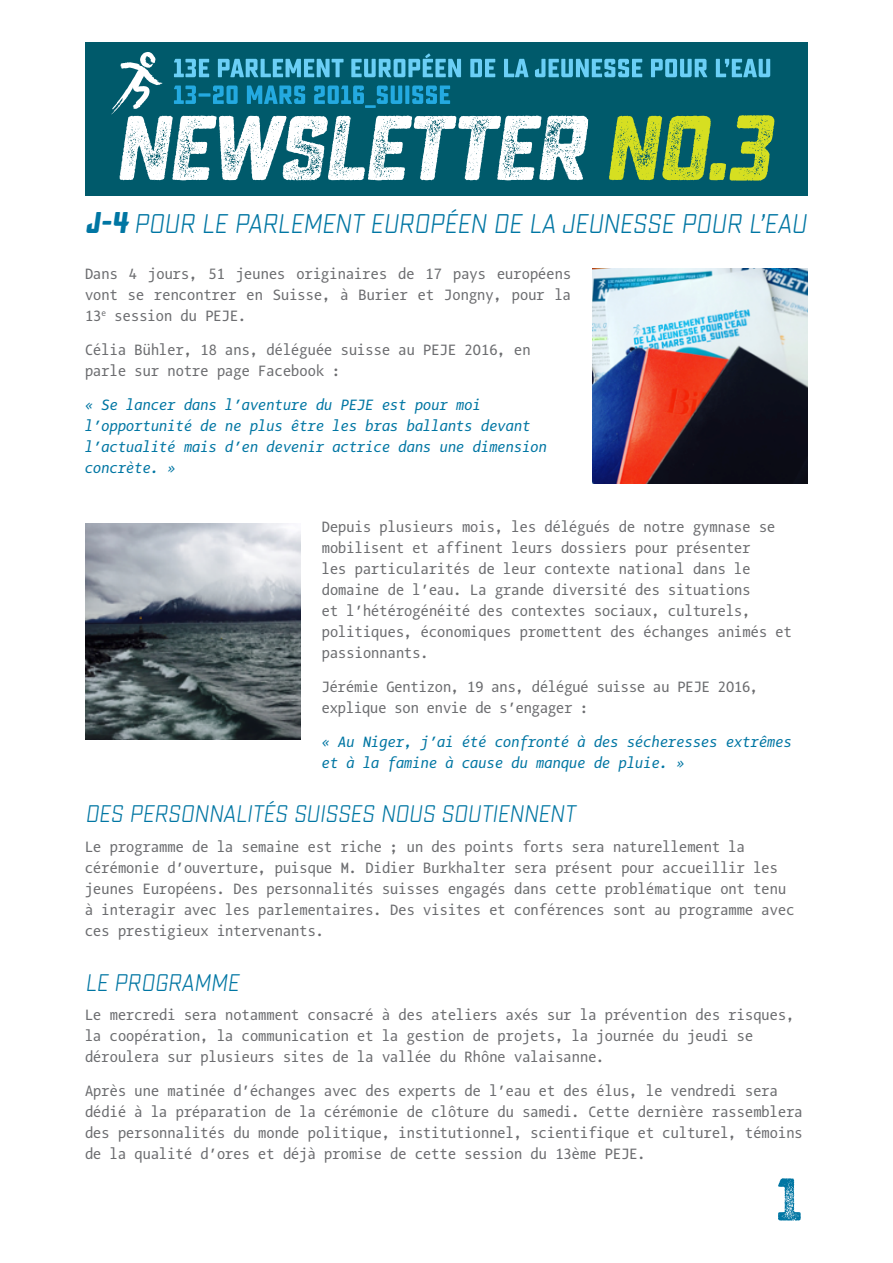
<style>
.page{position:relative;width:893px;height:1263px;background:#fff}
.page>*{position:absolute;margin:0;border:0;box-sizing:border-box;transform-origin:0 0}
.t1{font:93px "Sucrose Slant Bold Two";color:#d6df21}
.numérotation{font:60px "Sucrose Bold Three";color:#0076a3}
.Titre_2{font:27px "Sucrose Slant";letter-spacing:-.01em;color:#0076a3}
.Titre_2-2{font:24px "Sucrose Slant";letter-spacing:-.01em;color:#0076a3}
.Titre_2-3{font:16.5px/21px "Alto Pro Mono Con";color:#6c6d70}
.t2{font:italic 16.5px/21px "Alto Pro Mono Con";color:#0076a3}
.s1{font-weight:700;font-size:30px}
</style>
<div class="page">
<div style="left:85px;top:43px;width:723px;height:153px;background:#005a6b"></div>
<svg style="left:111px;top:52px;width:659px;height:128px"></svg>
<img style="left:592px;top:268px;width:216px;height:216px">
<img style="left:85px;top:524px;width:215px;height:215px">
<h1 class="t1" style="left:725px;top:93px;width:49px">3</h1>
<p class="Titre_2" style="left:85px;top:208px;width:723px"><span class="s1">J-4</span> POUR LE PARLEMENT EUROPÉEN DE LA JEUNESSE POUR L’EAU</p>
<p class="Titre_2-3" style="left:85px;top:263px;width:488px;text-align:justify">Dans 4 jours, 51 jeunes originaires de 17 pays européens vont se rencontrer en Suisse, à Burier et Jongny, pour la 13<sup>e</sup> session du PEJE.</p>
<p class="Titre_2-3" style="left:85px;top:339px;width:447px">Célia Bühler, 18 ans, déléguée suisse au PEJE 2016, en parle sur notre page Facebook :</p>
<p class="t2" style="left:85px;top:394px;width:463px">« Se lancer dans l’aventure du PEJE est pour moi l’opportunité de ne plus être les bras ballants devant l’actualité mais d’en devenir actrice dans une dimension concrète. »</p>
<p class="Titre_2-3" style="left:322px;top:516px;width:472px">Depuis plusieurs mois, les délégués de notre gymnase se mobilisent et affinent leurs dossiers pour présenter<br>les particularités de leur contexte national dans le domaine de l’eau. La grande diversité des situations<br>et l’hétérogénéité des contextes sociaux, culturels, politiques, économiques promettent des échanges animés et passionnants.</p>
<p class="Titre_2-3" style="left:322px;top:676px;width:438px">Jérémie Gentizon, 19 ans, délégué suisse au PEJE 2016, explique son envie de s’engager :</p>
<p class="t2" style="left:322px;top:730px;width:472px">« Au Niger, j’ai été confronté à des sécheresses extrêmes et à la famine à cause du manque de pluie. »</p>
<p class="Titre_2-2" style="left:85px;top:801px;width:492px">DES PERSONNALITÉS SUISSES NOUS SOUTIENNENT</p>
<p class="Titre_2-3" style="left:85px;top:836px;width:711px">Le programme de la semaine est riche ; un des points forts sera naturellement la cérémonie d’ouverture, puisque M. Didier Burkhalter sera présent pour accueillir les jeunes Européens. Des personnalités suisses engagés dans cette problématique ont tenu à interagir avec les parlementaires. Des visites et conférences sont au programme avec ces prestigieux intervenants.</p>
<p class="Titre_2-2" style="left:85px;top:969px;width:155px">LE PROGRAMME</p>
<p class="Titre_2-3" style="left:85px;top:1004px;width:711px">Le mercredi sera notamment consacré à des ateliers axés sur la prévention des risques, la coopération, la communication et la gestion de projets, la journée du jeudi se déroulera sur plusieurs sites de la vallée du Rhône valaisanne.</p>
<p class="Titre_2-3" style="left:85px;top:1080px;width:719px">Après une matinée d’échanges avec des experts de l’eau et des élus, le vendredi sera dédié à la préparation de la cérémonie de clôture du samedi. Cette dernière rassemblera des personnalités du monde politique, institutionnel, scientifique et culturel, témoins de la qualité d’ores et déjà promise de cette session du 13ème PEJE.</p>
<p class="numérotation" style="left:776px;top:1164px;width:28px">1</p>
</div>
